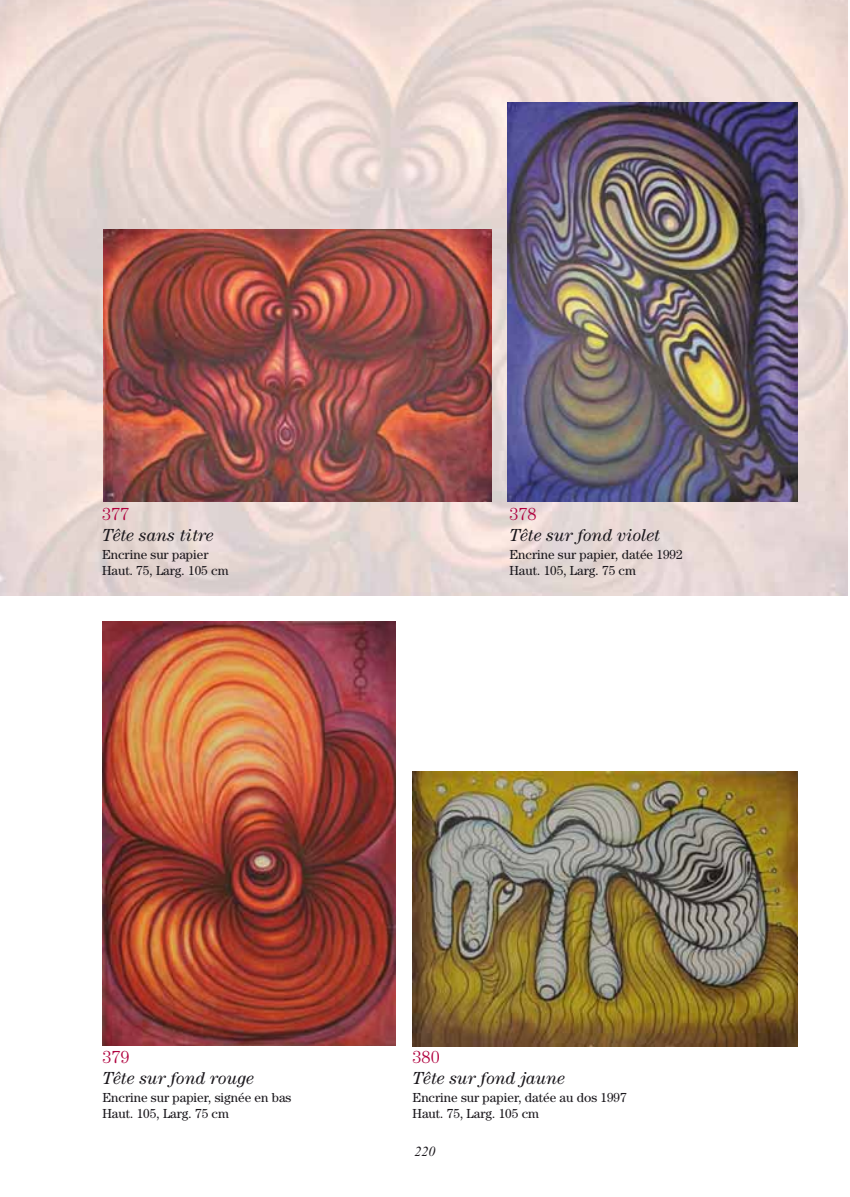
<style>
.page{position:relative;width:850px;height:1197px;background:#fff}
.page>*{position:absolute;margin:0;border:0;box-sizing:border-box;transform-origin:0 0}
.t1{font:italic 17.5px "Century";color:#1a171c}
.t2{font:300 17.5px "Century";color:#b0003e}
.t3{font:italic 14px "Times New Roman";color:#1a171c}
.t4{font:13.12px/15.8px "Century";color:#1a171c}
</style>
<div class="page">
<img style="left:0;top:0;width:846px;height:595px">
<img style="left:103px;top:229px;width:388px;height:272px">
<img style="left:507px;top:102px;width:290px;height:399px">
<img style="left:102px;top:621px;width:293px;height:424px">
<img style="left:412px;top:771px;width:384px;height:275px">
<h1 class="t2" style="left:102px;top:507px;width:29px">377</h1>
<h1 class="t1" style="left:102px;top:528px;width:113px">Tête sans titre</h1>
<p class="t4" style="left:102px;top:548px;width:128px">Encrine sur papier<br>Haut. 75, Larg. 105 cm</p>
<h1 class="t2" style="left:509px;top:507px;width:29px">378</h1>
<h1 class="t1" style="left:509px;top:528px;width:152px">Tête sur fond violet</h1>
<p class="t4" style="left:509px;top:548px;width:175px">Encrine sur papier, datée 1992<br>Haut. 105, Larg. 75 cm</p>
<h1 class="t2" style="left:102px;top:1050px;width:29px">379</h1>
<h1 class="t1" style="left:102px;top:1071px;width:153px">Tête sur fond rouge</h1>
<p class="t4" style="left:102px;top:1090px;width:190px">Encrine sur papier, signée en bas<br>Haut. 105, Larg. 75 cm</p>
<h1 class="t2" style="left:412px;top:1050px;width:29px">380</h1>
<h1 class="t1" style="left:412px;top:1071px;width:154px">Tête sur fond jaune</h1>
<p class="t4" style="left:412px;top:1090px;width:215px">Encrine sur papier, datée au dos 1997<br>Haut. 75, Larg. 105 cm</p>
<p class="t3" style="left:414px;top:1146px;width:22px">220</p>
</div>
